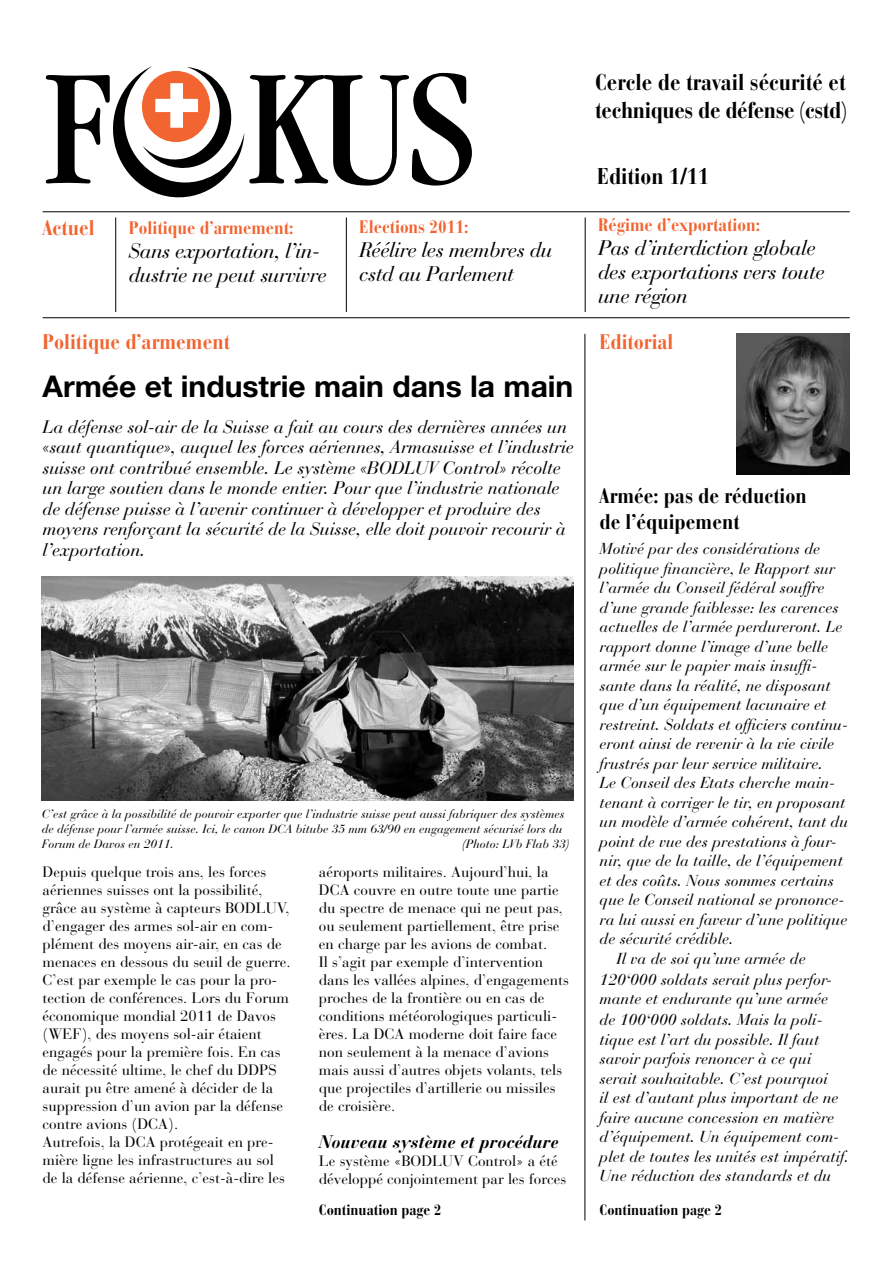
<style>
.page{position:relative;width:893px;height:1263px;background:#fff}
.page>*{position:absolute;margin:0;border:0;box-sizing:border-box;transform-origin:0 0}
.t1{font:condensed 171.15px "Garamond";color:#000}
.t2{font:700 30px "Helvetica Neue";color:#000}
.t3{font:700 condensed 22.65px/27.3px "Bauer Bodoni";color:#000}
.t4{font:italic 21px/24px "Bauer Bodoni";letter-spacing:-.025em;color:#000}
.t5{font:700 condensed 21px "Bauer Bodoni";color:#f26531}
.t6{font:700 condensed 21px/25.2px "Bauer Bodoni";color:#000}
.t7{font:italic 18px/20.5px "Bauer Bodoni";letter-spacing:-.01em;color:#000}
.t8{font:700 condensed 18px "Bauer Bodoni";color:#f26531}
.t9{font:italic 700 18px "Bauer Bodoni";color:#000}
.t10{font:italic 15.75px/19.5px "Bauer Bodoni";color:#000}
.t11{font:15px/18px "Bauer Bodoni";color:#000}
.t12{font:700 condensed 15px "Bauer Bodoni";color:#000}
.t13{font:italic 12px/15px "Bauer Bodoni";color:#000}
</style>
<div class="page">
<hr style="left:585px;top:334px;width:1px;height:886px;background:#000">
<hr style="left:115px;top:217px;width:1px;height:95px;background:#000">
<hr style="left:346px;top:217px;width:1px;height:95px;background:#000">
<hr style="left:585px;top:217px;width:1px;height:95px;background:#000">
<hr style="left:43px;top:317px;width:807px;height:1px;background:#000">
<hr style="left:43px;top:212px;width:807px;height:1px;background:#000">
<svg style="left:113px;top:66px;width:131px;height:132px"></svg>
<img style="left:42px;top:576px;width:531px;height:224px">
<img style="left:737px;top:333px;width:113px;height:141px">
<h1 class="t1" style="left:-3px;top:33px;width:479px">-F KUS</h1>
<h3 class="t3" style="left:595px;top:69px;width:253px">Cercle de travail sécurité et techniques de défense (cstd)</h3>
<h3 class="t3" style="left:597px;top:163px;width:113px">Edition 1/11</h3>
<h3 class="t5" style="left:43px;top:215px;width:54px">Actuel</h3>
<p class="t8" style="left:129px;top:217px;width:166px">Politique d’armement:</p>
<h3 class="t4" style="left:129px;top:239px;width:199px">Sans exportation, l’in&shy;dustrie ne peut survivre</h3>
<h3 class="t5" style="left:43px;top:329px;width:189px">Politique d’armement</h3>
<p class="t8" style="left:359px;top:216px;width:111px">Elections 2011:</p>
<h3 class="t4" style="left:359px;top:238px;width:195px">Réélire les membres du cstd au Parlement</h3>
<h2 class="t2" style="left:43px;top:368px;width:532px">Armée et industrie main dans la main</h2>
<p class="t7" style="left:43px;top:416px;width:533px">La défense sol-air de la Suisse a fait au cours des dernières années un «saut quantique», auquel les forces aériennes, Armasuisse et l’industrie suisse ont contribué ensemble. Le système «BODLUV Control» récolte un large soutien dans le monde entier. Pour que l’industrie nationale de défense puisse à l’avenir continuer à développer et produire des moyens renforçant la sécurité de la Suisse, elle doit pouvoir recourir à l’exportation.</p>
<p class="t13" style="left:42px;top:806px;width:524px">C’est grâce à la possibilité de pouvoir exporter que l’industrie suisse peut aussi fabriquer des systèmes de défense pour l’armée suisse. Ici, le canon DCA bitube 35 mm 63/90 en engagement sécurisé lors du<br>Forum de Davos en 2011.</p>
<p class="t13" style="left:462px;top:836px;width:110px">(Photo: LVb Flab 33)</p>
<p class="t11" style="left:43px;top:862px;width:250px">Depuis quelque trois ans, les forces aériennes suisses ont la possibilité, grâce au système à capteurs BODLUV, d’engager des armes sol-air en com&shy;plément des moyens air-air, en cas de menaces en dessous du seuil de guerre.<br>C’est par exemple le cas pour la pro&shy;tection de conférences. Lors du Forum économique mondial 2011 de Davos (WEF), des moyens sol-air étaient engagés pour la première fois. En cas de nécessité ultime, le chef du DDPS aurait pu être amené à décider de la suppression d’un avion par la défense contre avions (DCA).<br>Autrefois, la DCA protégeait en pre&shy;mière ligne les infrastructures au sol de la défense aérienne, c’est-à-dire les</p>
<p class="t11" style="left:319px;top:862px;width:252px">aéroports militaires. Aujourd’hui, la DCA couvre en outre toute une partie du spectre de menace qui ne peut pas, ou seulement partiellement, être prise en charge par les avions de combat.<br>Il s’agit par exemple d’intervention dans les vallées alpines, d’engagements proches de la frontière ou en cas de conditions météorologiques particuli&shy;ères. La DCA moderne doit faire face non seulement à la menace d’avions mais aussi d’autres objets volants, tels que projectiles d’artillerie ou missiles de croisière.</p>
<p class="t9" style="left:319px;top:1131px;width:241px">Nouveau système et procédure</p>
<p class="t11" style="left:319px;top:1152px;width:249px">Le système «BODLUV Control» a été développé conjointement par les forces</p>
<p class="t8" style="left:598px;top:215px;width:163px">Régime d’exportation:</p>
<h3 class="t4" style="left:598px;top:236px;width:228px">Pas d’interdiction globale des exportations vers toute une région</h3>
<h3 class="t5" style="left:600px;top:330px;width:75px">Editorial</h3>
<h3 class="t6" style="left:600px;top:484px;width:209px">Armée: pas de réduction de l’équipement</h3>
<p class="t10" style="left:600px;top:539px;width:222px">Motivé par des considérations de</p>
<p class="t10" style="left:600px;top:559px;width:237px">politique financière, le Rapport sur</p>
<p class="t10" style="left:600px;top:578px;width:226px">l’armée du Conseil fédéral souffre</p>
<p class="t10" style="left:600px;top:598px;width:240px">d’une grande faiblesse: les carences</p>
<p class="t10" style="left:600px;top:617px;width:244px">actuelles de l’armée perdureront. Le</p>
<p class="t10" style="left:600px;top:637px;width:230px">rapport donne l’image d’une belle</p>
<p class="t10" style="left:600px;top:656px;width:219px">armée sur le papier mais insuffi-</p>
<p class="t10" style="left:600px;top:676px;width:233px">sante dans la réalité, ne disposant</p>
<p class="t10" style="left:600px;top:695px;width:228px">que d’un équipement lacunaire et</p>
<p class="t10" style="left:600px;top:715px;width:250px">restreint. Soldats et officiers continu-</p>
<p class="t10" style="left:600px;top:734px;width:236px">eront ainsi de revenir à la vie civile</p>
<p class="t10" style="left:600px;top:754px;width:225px">frustrés par leur service militaire.</p>
<p class="t10" style="left:600px;top:773px;width:237px">Le Conseil des Etats cherche main-</p>
<p class="t10" style="left:600px;top:793px;width:247px">tenant à corriger le tir, en proposant</p>
<p class="t10" style="left:600px;top:812px;width:250px">un modèle d’armée cohérent, tant du</p>
<p class="t10" style="left:600px;top:832px;width:239px">point de vue des prestations à four-</p>
<p class="t10" style="left:600px;top:851px;width:245px">nir, que de la taille, de l’équipement</p>
<p class="t10" style="left:600px;top:871px;width:236px">et des coûts. Nous sommes certains</p>
<p class="t10" style="left:600px;top:890px;width:247px">que le Conseil national se prononce-</p>
<p class="t10" style="left:600px;top:910px;width:249px">ra lui aussi en faveur d’une politique</p>
<p class="t10" style="left:600px;top:929px;width:135px">de sécurité crédible.</p>
<p class="t10" style="left:617px;top:949px;width:191px">Il va de soi qu’une armée de</p>
<p class="t10" style="left:600px;top:970px;width:234px">120‘000 soldats serait plus perfor&shy;mante et endurante qu’une armée</p>
<p class="t10" style="left:600px;top:1010px;width:251px">de 100‘000 soldats. Mais la poli&shy;tique est l’art du possible. Il faut savoir parfois renoncer à ce qui serait souhaitable. C’est pourquoi<br>il est d’autant plus important de ne faire aucune concession en matière d’équipement. Un équipement com&shy;plet de toutes les unités est impératif.<br>Une réduction des standards et du</p>
<p class="t12" style="left:319px;top:1201px;width:124px">Continuation page 2</p>
<p class="t12" style="left:600px;top:1201px;width:124px">Continuation page 2</p>
</div>
